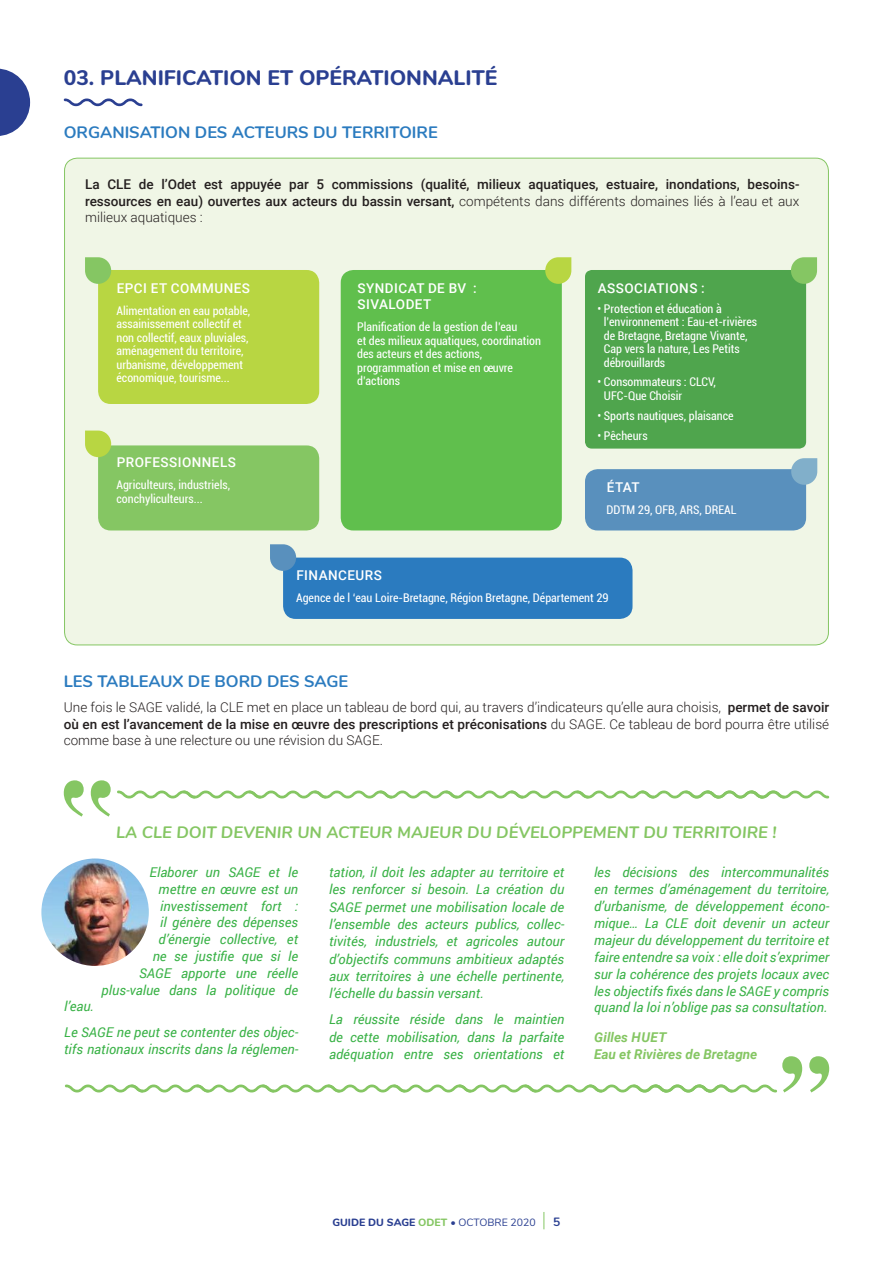
<style>
.page{position:relative;width:893px;height:1263px;background:#fff}
.page>*{position:absolute;margin:0;border:0;box-sizing:border-box;transform-origin:0 0}
.t1{font:800 21px "Nunito";color:#2a3f91}
.t2{font:700 16.5px "Nunito";color:#2b7bbf}
.t3{font:italic 700 16.5px "Nunito";color:#85c663}
.t4{font:italic 13.5px/17.4px "Roboto";color:#3ab247;text-align:justify}
.t5{font:300 13.5px/16.5px "Roboto";color:#241f1f;text-align:justify}
.t6{font:500 13.5px/16.5px "Roboto";color:#241f1f;text-align:justify}
.t7{font:500 13.5px/16.5px "Roboto";letter-spacing:.035em;color:#fff}
.t8{font:italic 700 13.5px/17px "Roboto";color:#85c663}
.t9{font:condensed 12px/13.5px "Roboto";color:#fff}
.t10{font:700 12px "Nunito";color:#2a3f91}
.t11{font:10.5px "Nunito";color:#2a3f91}
.s1{font-weight:300}
.s2{font-weight:500}
.s3{font-weight:800}
.s4{font-weight:800;color:#85c663}
</style>
<div class="page">
<svg style="left:544px;top:1212px;width:1px;height:17px"></svg>
<svg style="left:64px;top:99px;width:79px;height:7px"></svg>
<svg style="left:0;top:69px;width:30px;height:67px"></svg>
<svg style="left:64px;top:780px;width:47px;height:36px"></svg>
<svg style="left:65px;top:1056px;width:764px;height:36px"></svg>
<svg style="left:117px;top:790px;width:712px;height:8px"></svg>
<img style="left:41px;top:858px;width:108px;height:108px;border-radius:54px">
<div style="left:65px;top:158px;width:763px;height:487px;background:#f0f6e6;border-radius:13px"></div>
<div style="left:98px;top:270px;width:221px;height:134px;background:#b8d642;border-radius:13px"></div>
<div style="left:98px;top:445px;width:221px;height:85px;background:#85c663;border-radius:13px"></div>
<div style="left:585px;top:270px;width:221px;height:179px;background:#4fa54d;border-radius:7px"></div>
<div style="left:341px;top:270px;width:221px;height:260px;background:#60bf4d;border-radius:13px"></div>
<svg style="left:85px;top:257px;width:26px;height:27px"></svg>
<svg style="left:85px;top:431px;width:26px;height:26px"></svg>
<svg style="left:545px;top:257px;width:26px;height:27px"></svg>
<svg style="left:791px;top:257px;width:26px;height:27px"></svg>
<div style="left:585px;top:469px;width:221px;height:61px;background:#5990bd;border-radius:13px"></div>
<svg style="left:791px;top:458px;width:26px;height:27px"></svg>
<div style="left:283px;top:558px;width:349px;height:61px;background:#2b7bbf;border-radius:13px"></div>
<svg style="left:270px;top:544px;width:26px;height:27px"></svg>
<h1 class="t1" style="left:64px;top:62px;width:435px">03. PLANIFICATION ET OPÉRATIONNALITÉ</h1>
<p class="t2" style="left:64px;top:120px;width:375px">ORGANISATION DES ACTEURS DU TERRITOIRE</p>
<p class="t6" style="left:85px;top:176px;width:716px">La CLE de l’Odet est appuyée par 5 commissions (qualité, milieux aquatiques, estuaire, inondations, besoins&shy;ressources en eau) ouvertes aux acteurs du bassin versant, <span class="s1">compétents dans différents domaines liés à l’eau et aux milieux aquatiques :</span></p>
<p class="t7" style="left:117px;top:279px;width:135px">EPCI ET COMMUNES</p>
<p class="t9" style="left:116px;top:303px;width:135px">Alimentation en eau potable, assainissement collectif et non collectif, eaux pluviales, aménagement du territoire, urbanisme, développement économique, tourisme...</p>
<p class="t7" style="left:117px;top:454px;width:121px">PROFESSIONNELS</p>
<p class="t9" style="left:116px;top:478px;width:115px">Agriculteurs, industriels, conchyliculteurs...</p>
<p class="t7" style="left:357px;top:279px;width:121px">SYNDICAT DE BV :<br>SIVALODET</p>
<p class="t9" style="left:357px;top:320px;width:185px">Planification de la gestion de l’eau<br>et des milieux aquatiques, coordination des acteurs et des actions, programmation et mise en œuvre d’actions</p>
<p class="t7" style="left:598px;top:279px;width:108px">ASSOCIATIONS :</p>
<p class="t9" style="left:604px;top:301px;width:155px;text-indent:-6px">• Protection et éducation à l’environnement : Eau-et-rivières de Bretagne, Bretagne Vivante,<br>Cap vers la nature, Les Petits débrouillards</p>
<p class="t9" style="left:604px;top:375px;width:113px;text-indent:-6px">• Consommateurs : CLCV,<br>UFC-Que Choisir</p>
<p class="t9" style="left:597px;top:408px;width:138px">• Sports nautiques, plaisance</p>
<p class="t9" style="left:597px;top:428px;width:52px">• Pêcheurs</p>
<p class="t7" style="left:607px;top:478px;width:34px">ÉTAT</p>
<p class="t9" style="left:607px;top:502px;width:131px">DDTM 29, OFB, ARS, DREAL</p>
<p class="t7" style="left:296px;top:566px;width:87px">FINANCEURS</p>
<p class="t9" style="left:296px;top:591px;width:314px">Agence de l ‘eau Loire-Bretagne, Région Bretagne, Département 29</p>
<p class="t2" style="left:64px;top:669px;width:286px">LES TABLEAUX DE BORD DES SAGE</p>
<p class="t5" style="left:64px;top:699px;width:767px">Une fois le SAGE validé, la CLE met en place un tableau de bord qui, au travers d’indicateurs qu’elle aura choisis, <span class="s2">permet de savoir où en est l’avancement de la mise en œuvre des prescriptions et préconisations</span> du SAGE. Ce tableau de bord pourra être utilisé comme base à une relecture ou une révision du SAGE.</p>
<p class="t3" style="left:116px;top:820px;width:662px">LA CLE DOIT DEVENIR UN ACTEUR MAJEUR DU DÉVELOPPEMENT DU TERRITOIRE !</p>
<p class="t4" style="left:102px;top:863px;width:198px;line-height:16.8px;text-align:right">Elaborer un SAGE et le<br>mettre en œuvre est un investissement fort :<br>il génère des dépenses<br>d’énergie collective, et<br>ne se justifie que si le<br>SAGE apporte une réelle plus-value dans la politique de</p>
<p class="t4" style="left:64px;top:993px;width:236px;line-height:25.3px">l’eau.<br>Le SAGE ne peut se contenter des objec-</p>
<p class="t4" style="left:64px;top:1040px;width:236px">tifs nationaux inscrits dans la réglemen-</p>
<p class="t4" style="left:329px;top:863px;width:237px">tation, il doit les adapter au territoire et les renforcer si besoin. La création du SAGE permet une mobilisation locale de l’ensemble des acteurs publics, collec&shy;tivités, industriels, et agricoles autour d’objectifs communs ambitieux adaptés aux territoires à une échelle pertinente, l’échelle du bassin versant.</p>
<p class="t4" style="left:329px;top:1010px;width:237px">La réussite réside dans le maintien de cette mobilisation, dans la parfaite adéquation entre ses orientations et</p>
<p class="t4" style="left:594px;top:863px;width:237px;line-height:17px">les décisions des intercommunalités en termes d’aménagement du territoire, d’urbanisme, de développement écono&shy;mique… La CLE doit devenir un acteur majeur du développement du territoire et faire entendre sa voix : elle doit s’exprimer sur la cohérence des projets locaux avec les objectifs fixés dans le SAGE y compris quand la loi n’oblige pas sa consultation.</p>
<p class="t8" style="left:594px;top:1028px;width:165px">Gilles HUET<br>Eau et Rivières de Bretagne</p>
<p class="t11" style="left:332px;top:1215px;width:205px"><span class="s3">GUIDE DU SAGE</span> <span class="s4">ODET</span> • OCTOBRE 2020</p>
<p class="t10" style="left:553px;top:1213px;width:9px">5</p>
</div>
